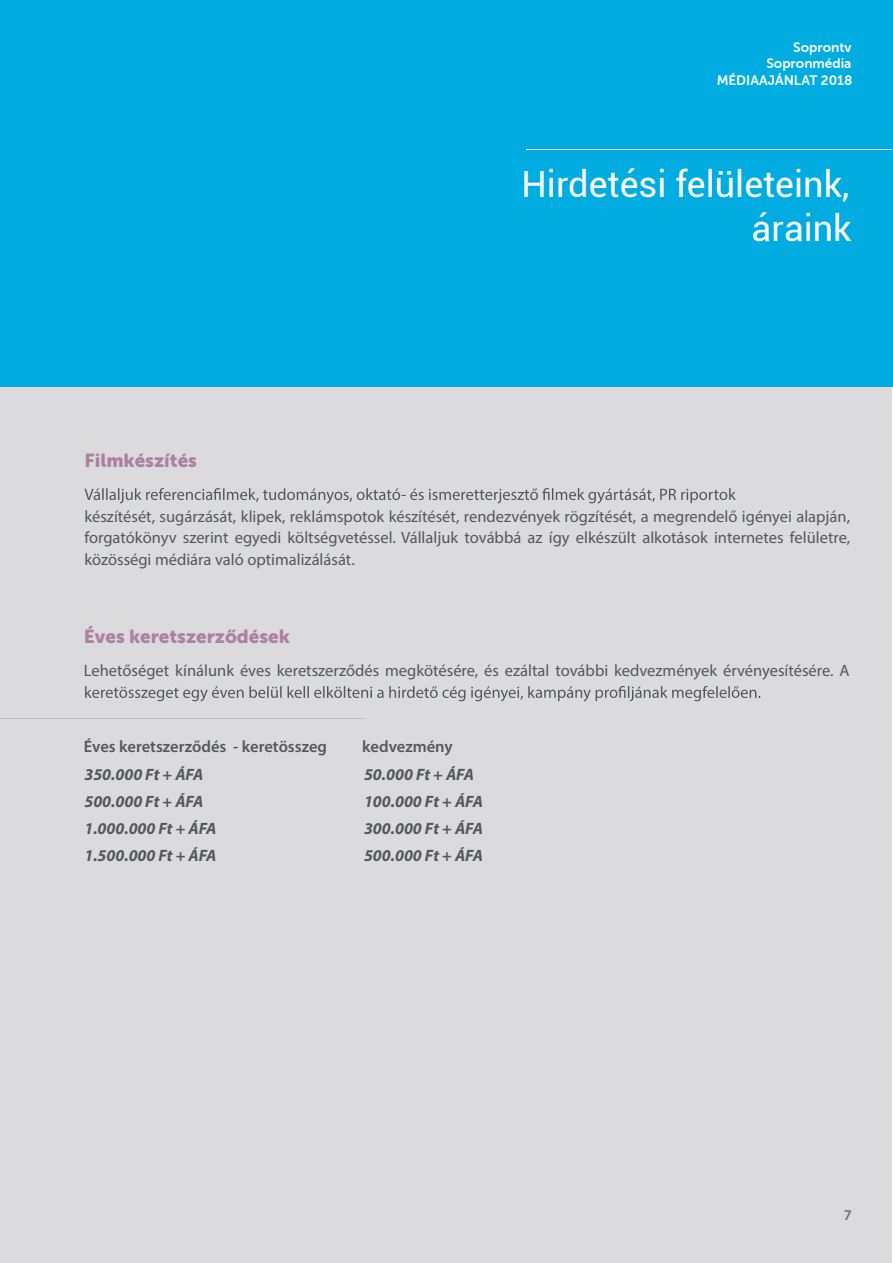
<style>
.page{position:relative;width:893px;height:1263px;background:#fff}
.page>*{position:absolute;margin:0;border:0;box-sizing:border-box;transform-origin:0 0}
.t1{font:36px/43.2px "Roboto";color:#fff;text-align:right}
.t2{font:18.75px "Museo Sans 900";color:#ad80a2}
.t3{font:16.5px/21.8px "Myriad Pro";color:#51595b;text-align:justify}
.t4{font:italic 700 16.5px/27px "Myriad Pro";color:#51595b}
.t5{font:600 16.5px "Myriad Pro";color:#51595b}
.t6{font:13.5px/16.2px "Museo Sans 700";color:#fff;text-align:right}
.t7{font:13.5px "Museo Sans 700";color:#676f75}
</style>
<div class="page">
<div style="left:0;top:131px;width:891px;height:1132px;background:#dbdbdd"></div>
<hr style="left:0;top:718px;width:364px;height:1px;background:#bcc2cb">
<svg style="left:84px;top:488px;width:652px;height:16px"></svg>
<div style="left:0;top:0;width:893px;height:387px;background:#00ace0"></div>
<hr style="left:526px;top:149px;width:365px;height:1px;background:#fff">
<svg style="left:85px;top:686px;width:675px;height:15px"></svg>
<p class="t6" style="left:717px;top:39px;width:137px">Soprontv<br>Sopronmédia<br>MÉDIAAJÁNLAT 2018</p>
<p class="t2" style="left:84px;top:450px;width:114px">Filmkészítés</p>
<h1 class="t1" style="left:522px;top:162px;width:332px">Hirdetési felületeink, áraink</h1>
<p class="t3" style="left:84px;top:505px;width:767px">készítését, sugárzását, klipek, reklámspotok készítését, rendezvények rögzítését, a megrendelő igényei alapján, forgatókönyv szerint egyedi költségvetéssel. Vállaljuk továbbá az így elkészült alkotások internetes felületre, közösségi médiára való optimalizálását.</p>
<p class="t2" style="left:84px;top:626px;width:208px">Éves keretszerződések</p>
<p class="t3" style="left:84px;top:659px;width:767px">Lehetőséget kínálunk éves keretszerződés megkötésére, és ezáltal további kedvezmények érvényesítésére. A</p>
<p class="t5" style="left:84px;top:736px;width:245px">Éves keretszerződés - keretösszeg</p>
<p class="t5" style="left:362px;top:736px;width:92px">kedvezmény</p>
<p class="t4" style="left:84px;top:761px;width:134px">350.000 Ft + ÁFA<br>500.000 Ft + ÁFA<br>1.000.000 Ft + ÁFA<br>1.500.000 Ft + ÁFA</p>
<p class="t4" style="left:364px;top:761px;width:120px">50.000 Ft + ÁFA<br>100.000 Ft + ÁFA<br>300.000 Ft + ÁFA<br>500.000 Ft + ÁFA</p>
<p class="t7" style="left:844px;top:1208px;width:9px">7</p>
</div>
